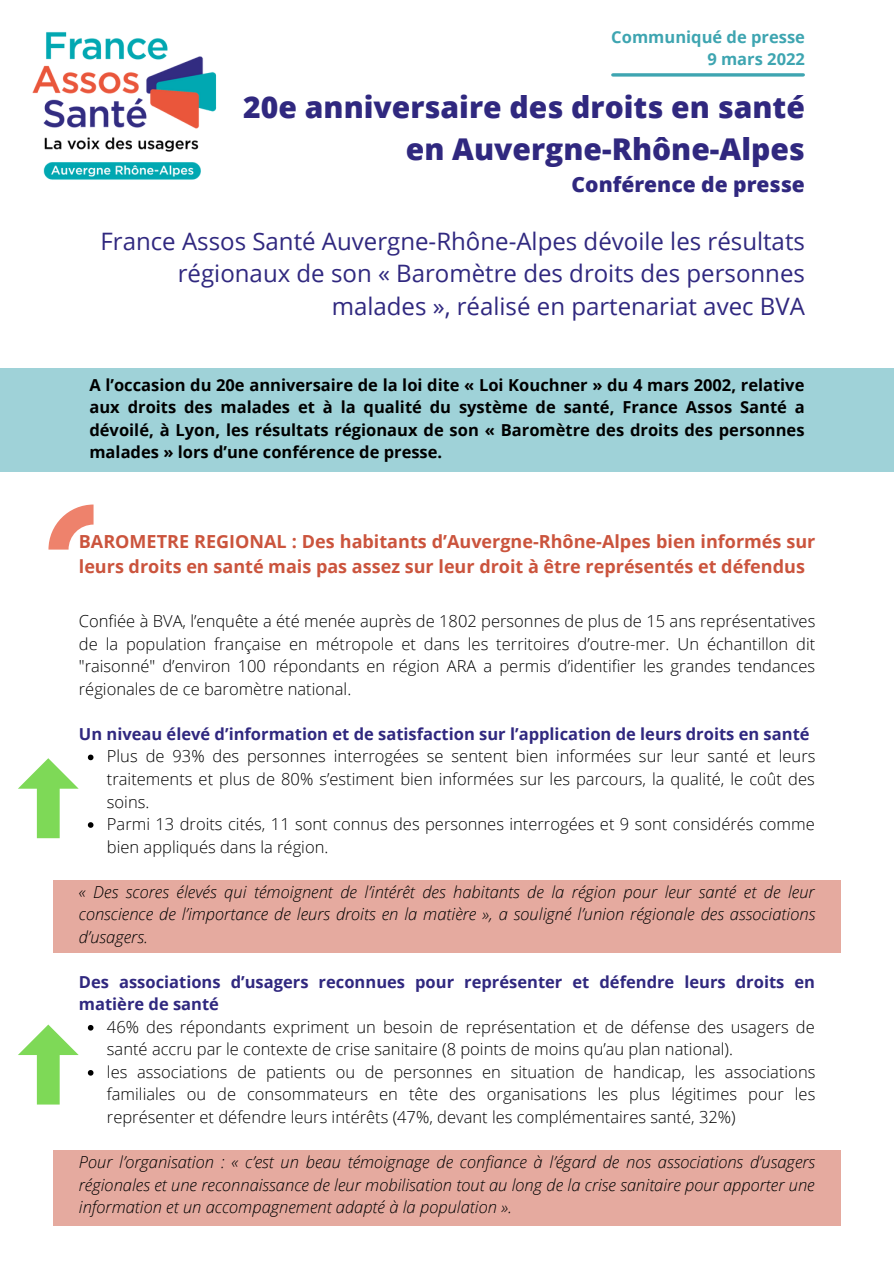
<style>
.page{position:relative;width:894px;height:1264px;background:#fff}
.page>*{position:absolute;margin:0;border:0;box-sizing:border-box;transform-origin:0 0}
.t1{font:800 30px/41.7px "Open Sans";color:#30287f;text-align:right}
.t2{font:24px/32.7px "Open Sans";color:#30287f;text-align:right}
.t3{font:800 21px "Open Sans";color:#30287f}
.t4{font:700 18px/24.8px "Open Sans";color:#cb543d}
.t5{font:300 16.5px/22.5px "Open Sans";color:#000;text-align:justify}
.t6{font:italic 300 16.5px/22.5px "Open Sans";color:#000;text-align:justify}
.t7{font:700 16.5px/22.5px "Open Sans";color:#000;text-align:justify}
.t8{font:700 16.5px/22.5px "Open Sans";color:#30287f}
.t9{font:700 16.5px "Open Sans";color:#3ea5b1}
</style>
<div class="page">
<img style="left:32px;top:32px;width:185px;height:148px">
<svg style="left:612px;top:73px;width:191px;height:4px"></svg>
<div style="left:0;top:368px;width:893px;height:103px;background:#9fd2d8"></div>
<svg style="left:48px;top:504px;width:45px;height:45px"></svg>
<svg style="left:18px;top:758px;width:61px;height:80px"></svg>
<div style="left:53px;top:880px;width:787px;height:72px;background:#e5aa9f"></div>
<div style="left:53px;top:1150px;width:787px;height:75px;background:#e5aa9f"></div>
<svg style="left:88px;top:754px;width:5px;height:6px"></svg>
<svg style="left:88px;top:822px;width:5px;height:5px"></svg>
<svg style="left:88px;top:1025px;width:5px;height:5px"></svg>
<svg style="left:88px;top:1070px;width:5px;height:5px"></svg>
<svg style="left:18px;top:1024px;width:61px;height:80px"></svg>
<p class="t9" style="left:611px;top:25px;width:195px">Communiqué de presse</p>
<p class="t9" style="left:707px;top:48px;width:99px">9 mars 2022</p>
<p class="t1" style="left:243px;top:85px;width:563px">20e anniversaire des droits en santé en Auvergne-Rhône-Alpes</p>
<p class="t3" style="left:571px;top:170px;width:235px">Conférence de presse</p>
<p class="t2" style="left:100px;top:224px;width:705px">France Assos Santé Auvergne-Rhône-Alpes dévoile les résultats régionaux de son « Baromètre des droits des personnes malades », réalisé en partenariat avec BVA</p>
<p class="t7" style="left:89px;top:373px;width:716px">A l’occasion du 20e anniversaire de la loi dite « Loi Kouchner » du 4 mars 2002, relative aux droits des malades et à la qualité du système de santé, France Assos Santé a dévoilé, à Lyon, les résultats régionaux de son « Baromètre des droits des personnes malades » lors d’une conférence de presse.</p>
<p class="t4" style="left:79px;top:529px;width:738px">BAROMETRE REGIONAL : Des habitants d’Auvergne-Rhône-Alpes bien informés sur leurs droits en santé mais pas assez sur leur droit à être représentés et défendus</p>
<p class="t5" style="left:79px;top:609px;width:737px">Confiée à BVA, l’enquête a été menée auprès de 1802 personnes de plus de 15 ans représentatives de la population française en métropole et dans les territoires d’outre-mer. Un échantillon dit "raisonné" d’environ 100 répondants en région ARA a permis d’identifier les grandes tendances régionales de ce baromètre national.</p>
<p class="t8" style="left:79px;top:722px;width:732px">Un niveau élevé d’information et de satisfaction sur l’application de leurs droits en santé</p>
<p class="t5" style="left:107px;top:744px;width:709px">Plus de 93% des personnes interrogées se sentent bien informées sur leur santé et leurs traitements et plus de 80% s’estiment bien informées sur les parcours, la qualité, le coût des soins.</p>
<p class="t5" style="left:107px;top:812px;width:709px">Parmi 13 droits cités, 11 sont connus des personnes interrogées et 9 sont considérés comme bien appliqués dans la région.</p>
<p class="t6" style="left:79px;top:880px;width:737px">« Des scores élevés qui témoignent de l’intérêt des habitants de la région pour leur santé et de leur conscience de l’importance de leurs droits en la matière », a souligné l’union régionale des associations d’usagers.</p>
<p class="t8" style="left:79px;top:970px;width:737px">Des associations d’usagers reconnues pour représenter et défendre leurs droits en matière de santé</p>
<p class="t5" style="left:107px;top:1015px;width:709px">46% des répondants expriment un besoin de représentation et de défense des usagers de santé accru par le contexte de crise sanitaire (8 points de moins qu’au plan national).</p>
<p class="t5" style="left:107px;top:1060px;width:709px">les associations de patients ou de personnes en situation de handicap, les associations familiales ou de consommateurs en tête des organisations les plus légitimes pour les représenter et défendre leurs intérêts (47%, devant les complémentaires santé, 32%)</p>
<p class="t6" style="left:79px;top:1150px;width:737px">Pour l’organisation : « c’est un beau témoignage de confiance à l’égard de nos associations d’usagers régionales et une reconnaissance de leur mobilisation tout au long de la crise sanitaire pour apporter une information et un accompagnement adapté à la population ».</p>
</div>
